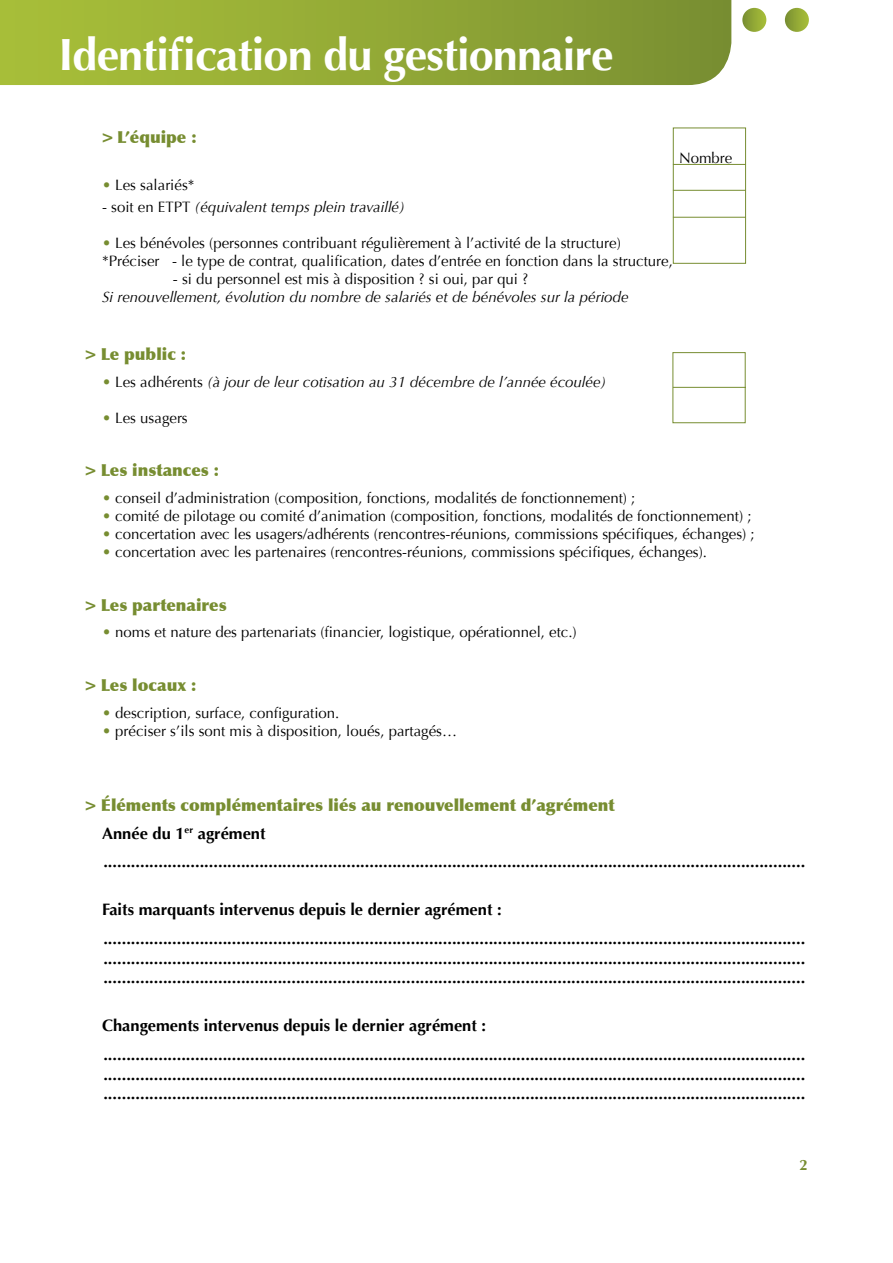
<style>
.page{position:relative;width:893px;height:1263px;background:#fff}
.page>*{position:absolute;margin:0;border:0;box-sizing:border-box;transform-origin:0 0}
.t1{font:700 45px "Optima";letter-spacing:-.02em;color:#fff}
.t2{font:700 16.5px/28.3px "Optima";color:#000}
.t3{font:900 16.5px "Optima";color:#778d31}
.t4{font:15px/18px "Optima";color:#000}
.t5{font:italic 15px/18px "Optima";color:#000}
.t6{font:700 15px "Optima";color:#778d31}
.s1{color:#778d31}
.s2{font-style:normal}
.s3{font-style:normal;color:#778d31}
.s4{font-weight:900;color:#778d31}
</style>
<div class="page">
<div style="left:673px;top:128px;width:73px;height:136px;border:1px solid #778d31"></div>
<hr style="left:673px;top:164px;width:73px;height:1px;background:#778d31">
<hr style="left:673px;top:190px;width:73px;height:1px;background:#778d31">
<hr style="left:673px;top:217px;width:73px;height:1px;background:#778d31">
<div style="left:672px;top:352px;width:74px;height:71px;border:1px solid #778d31"></div>
<hr style="left:673px;top:387px;width:73px;height:1px;background:#778d31">
<svg style="left:0;top:0;width:732px;height:85px;background:#92a936"></svg>
<div style="left:785px;top:8px;width:24px;height:24px;background:linear-gradient(to right,#7a9032,#a9bf3d);border-radius:12px"></div>
<div style="left:742px;top:8px;width:24px;height:24px;background:linear-gradient(to right,#7e933a,#a4bb36);border-radius:12px"></div>
<p class="t1" style="left:58px;top:28px;width:556px">Identification du gestionnaire</p>
<p class="t3" style="left:102px;top:128px;width:96px">&gt; L’équipe :</p>
<p class="t4" style="left:102px;top:176px;width:94px"><span class="s1">•</span> Les salariés*</p>
<p class="t5" style="left:102px;top:198px;width:304px"><span class="s2">- soit en ETPT</span> (équivalent temps plein travaillé)</p>
<p class="t4" style="left:102px;top:234px;width:572px"><span class="s1">•</span> Les bénévoles (personnes contribuant régulièrement à l’activité de la structure) *Préciser - le type de contrat, qualification, dates d’entrée en fonction dans la structure,</p>
<p class="t5" style="left:102px;top:270px;width:528px;text-indent:71px"><span class="s2">- si du personnel est mis à disposition ? si oui, par qui ?<br></span>Si renouvellement, évolution du nombre de salariés et de bénévoles sur la période</p>
<p class="t4" style="left:679px;top:149px;width:55px">Nombre</p>
<p class="t3" style="left:85px;top:344px;width:102px">&gt; Le public :</p>
<p class="t5" style="left:102px;top:373px;width:506px"><span class="s3">•</span> <span class="s2">Les adhérents</span> (à jour de leur cotisation au 31 décembre de l’année écoulée)</p>
<p class="t4" style="left:102px;top:409px;width:87px"><span class="s1">•</span> Les usagers</p>
<p class="t3" style="left:85px;top:461px;width:135px">&gt; Les instances :</p>
<p class="t4" style="left:102px;top:489px;width:535px"><span class="s1">•</span> conseil d’administration (composition, fonctions, modalités de fonctionnement) ;</p>
<p class="t4" style="left:102px;top:507px;width:651px"><span class="s1">•</span> comité de pilotage ou comité d’animation (composition, fonctions, modalités de fonctionnement) ;</p>
<p class="t4" style="left:102px;top:525px;width:654px"><span class="s1">•</span> concertation avec les usagers/adhérents (rencontres-réunions, commissions spécifiques, échanges) ;</p>
<p class="t4" style="left:102px;top:543px;width:607px"><span class="s1">•</span> concertation avec les partenaires (rencontres-réunions, commissions spécifiques, échanges).</p>
<p class="t3" style="left:85px;top:595px;width:143px">&gt; Les partenaires</p>
<p class="t4" style="left:102px;top:623px;width:476px"><span class="s1">•</span> noms et nature des partenariats (financier, logistique, opérationnel, etc.)</p>
<p class="t3" style="left:85px;top:675px;width:113px">&gt; Les locaux :</p>
<p class="t4" style="left:102px;top:704px;width:239px"><span class="s1">•</span> description, surface, configuration.</p>
<p class="t4" style="left:102px;top:722px;width:357px"><span class="s1">•</span> préciser s’ils sont mis à disposition, loués, partagés…</p>
<p class="t2" style="left:102px;top:791px;width:705px;text-indent:-17px"><span class="s4">&gt; éléments complémentaires liés au renouvellement d’agrément<br></span>Année du 1<sup>er</sup> agrément .........................................................................................................................................................</p>
<p class="t2" style="left:102px;top:896px;width:705px">Faits marquants intervenus depuis le dernier agrément : .........................................................................................................................................................</p>
<p class="t2" style="left:103px;top:948px;width:703px;line-height:19.8px">......................................................................................................................................................... .........................................................................................................................................................</p>
<p class="t2" style="left:102px;top:1012px;width:705px">Changements intervenus depuis le dernier agrément : .........................................................................................................................................................</p>
<p class="t2" style="left:103px;top:1064px;width:703px;line-height:19.8px">......................................................................................................................................................... .........................................................................................................................................................</p>
<p class="t6" style="left:799px;top:1156px;width:10px">2</p>
</div>
